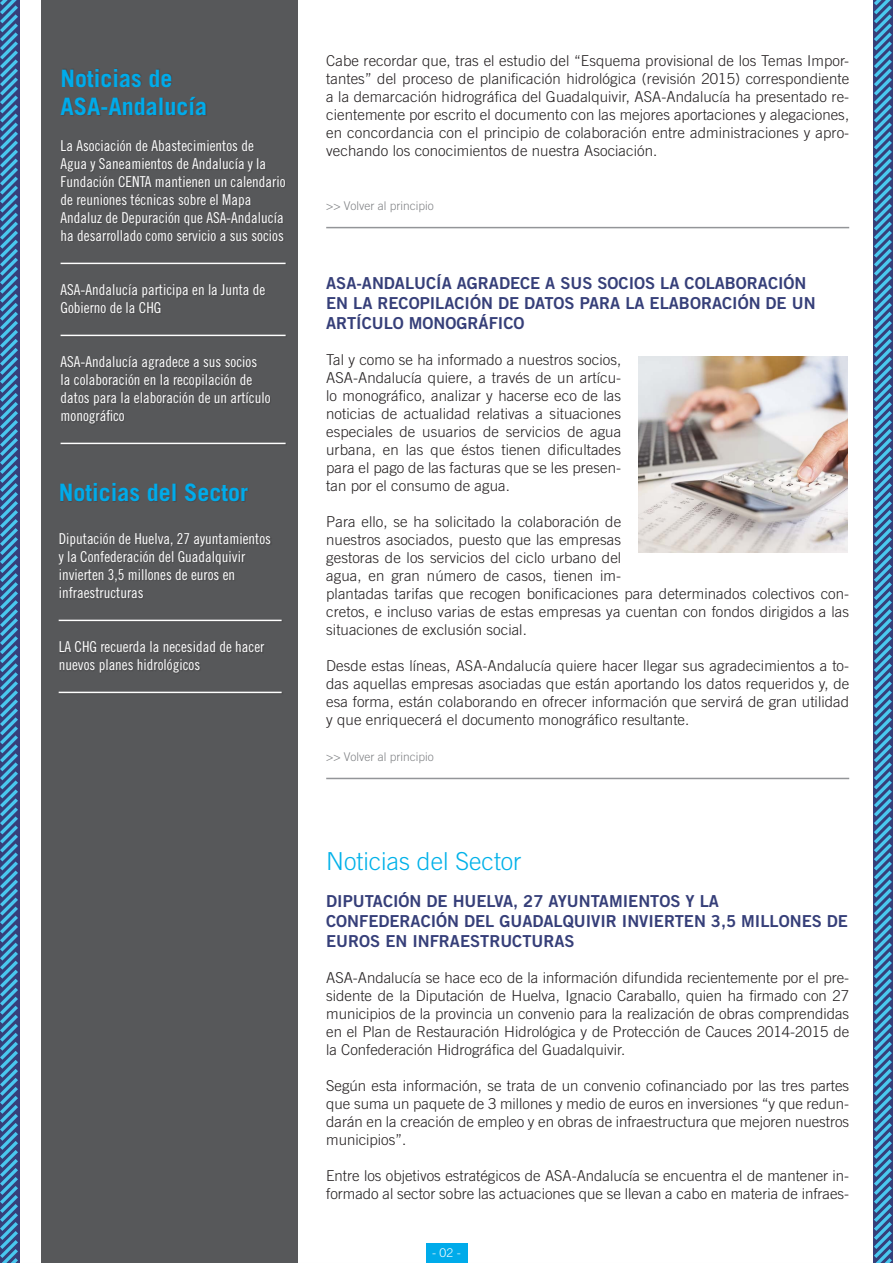
<style>
.page{position:relative;width:893px;height:1263px;background:#fff}
.page>*{position:absolute;margin:0;border:0;box-sizing:border-box;transform-origin:0 0}
.t1{font:300 24.75px "Trade Gothic";color:#00b1e9}
.t2{font:700 24px "Trade Gothic";color:#00abea}
.t3{font:16.5px/19.8px "Trade Gothic Bold Two";color:#363f79}
.t4{font:300 15px/18px "Trade Gothic";letter-spacing:.005em;color:#231f20;text-align:justify}
.t5{font:15px/18px "Trade Gothic Cond Eighteen";color:#fff}
.t6{font:300 12px "Trade Gothic";color:#808285}
.t7{font:300 12px "Trade Gothic";color:#fff}
</style>
<div class="page">
<svg style="left:873px;top:0;width:20px;height:1263px"></svg>
<hr style="left:326px;top:227px;width:523px;height:1px;background:#939598">
<hr style="left:326px;top:778px;width:523px;height:1px;background:#939598">
<div style="left:41px;top:0;width:257px;height:1263px;background:#57585a"></div>
<svg style="left:0;top:0;width:20px;height:1263px"></svg>
<img style="left:638px;top:356px;width:209px;height:196px">
<div style="left:61px;top:483px;width:188px;height:20px;background:#535456"></div>
<hr style="left:59px;top:620px;width:223px;height:1px;background:#fff">
<hr style="left:59px;top:692px;width:223px;height:1px;background:#fff">
<hr style="left:61px;top:263px;width:225px;height:1px;background:#fff">
<hr style="left:61px;top:335px;width:225px;height:1px;background:#fff">
<hr style="left:61px;top:443px;width:225px;height:1px;background:#fff">
<div style="left:426px;top:1243px;width:41px;height:20px;background:#00abea"></div>
<p class="t2" style="left:61px;top:63px;width:114px">Noticias de</p>
<p class="t2" style="left:61px;top:92px;width:148px">ASA-Andalucía</p>
<p class="t5" style="left:61px;top:137px;width:226px">La Asociación de Abastecimientos de<br>Agua y Saneamientos de Andalucía y la Fundación CENTA mantienen un calendario de reuniones técnicas sobre el Mapa Andaluz de Depuración que ASA-Andalucía ha desarrollado como servicio a sus socios</p>
<p class="t5" style="left:61px;top:281px;width:206px">ASA-Andalucía participa en la Junta de<br>Gobierno de la CHG</p>
<p class="t5" style="left:61px;top:353px;width:211px">ASA-Andalucía agradece a sus socios la colaboración en la recopilación de datos para la elaboración de un artículo monográfico</p>
<p class="t2" style="left:59px;top:478px;width:191px">Noticias del Sector</p>
<p class="t5" style="left:59px;top:530px;width:214px">Diputación de Huelva, 27 ayuntamientos y la Confederación del Guadalquivir invierten 3,5 millones de euros en infraestructuras</p>
<p class="t5" style="left:59px;top:638px;width:207px">LA CHG recuerda la necesidad de hacer nuevos planes hidrológicos</p>
<p class="t4" style="left:326px;top:51px;width:525px">Cabe recordar que, tras el estudio del “Esquema provisional de los Temas Impor&shy;tantes” del proceso de planificación hidrológica (revisión 2015) correspondiente a la demarcación hidrográfica del Guadalquivir, ASA-Andalucía ha presentado re&shy;cientemente por escrito el documento con las mejores aportaciones y alegaciones, en concordancia con el principio de colaboración entre administraciones y apro&shy;vechando los conocimientos de nuestra Asociación.</p>
<p class="t6" style="left:326px;top:198px;width:109px">&gt;&gt; Volver al principio</p>
<p class="t3" style="left:326px;top:273px;width:491px">ASA-ANDALUCÍA AGRADECE A SUS SOCIOS LA COLABORACIÓN<br>EN LA RECOPILACIÓN DE DATOS PARA LA ELABORACIÓN DE UN<br>ARTÍCULO MONOGRÁFICO</p>
<p class="t4" style="left:326px;top:350px;width:297px">Tal y como se ha informado a nuestros socios, ASA-Andalucía quiere, a través de un artícu&shy;lo monográfico, analizar y hacerse eco de las noticias de actualidad relativas a situaciones especiales de usuarios de servicios de agua urbana, en las que éstos tienen dificultades para el pago de las facturas que se les presen&shy;tan por el consumo de agua.</p>
<p class="t4" style="left:326px;top:512px;width:524px;text-align:left">Para ello, se ha solicitado la colaboración de<br>nuestros asociados, puesto que las empresas<br>gestoras de los servicios del ciclo urbano del<br>agua, en gran número de casos, tienen im-<br>plantadas tarifas que recogen bonificaciones para determinados colectivos con&shy;cretos, e incluso varias de estas empresas ya cuentan con fondos dirigidos a las situaciones de exclusión social.</p>
<p class="t4" style="left:326px;top:656px;width:524px">Desde estas líneas, ASA-Andalucía quiere hacer llegar sus agradecimientos a to&shy;das aquellas empresas asociadas que están aportando los datos requeridos y, de esa forma, están colaborando en ofrecer información que servirá de gran utilidad y que enriquecerá el documento monográfico resultante.</p>
<p class="t6" style="left:326px;top:749px;width:109px">&gt;&gt; Volver al principio</p>
<p class="t1" style="left:326px;top:846px;width:197px">Noticias del Sector</p>
<p class="t3" style="left:326px;top:891px;width:523px">DIPUTACIÓN DE HUELVA, 27 AYUNTAMIENTOS Y LA<br>CONFEDERACIÓN DEL GUADALQUIVIR INVIERTEN 3,5 MILLONES DE<br>EUROS EN INFRAESTRUCTURAS</p>
<p class="t4" style="left:326px;top:968px;width:525px">ASA-Andalucía se hace eco de la información difundida recientemente por el pre&shy;sidente de la Diputación de Huelva, Ignacio Caraballo, quien ha firmado con 27 municipios de la provincia un convenio para la realización de obras comprendidas en el Plan de Restauración Hidrológica y de Protección de Cauces 2014-2015 de la Confederación Hidrográfica del Guadalquivir.</p>
<p class="t4" style="left:326px;top:1076px;width:524px">Según esta información, se trata de un convenio cofinanciado por las tres partes que suma un paquete de 3 millones y medio de euros en inversiones “y que redun&shy;darán en la creación de empleo y en obras de infraestructura que mejoren nuestros municipios”.</p>
<p class="t4" style="left:326px;top:1166px;width:524px">Entre los objetivos estratégicos de ASA-Andalucía se encuentra el de mantener in&shy;formado al sector sobre las actuaciones que se llevan a cabo en materia de infraes-</p>
<p class="t7" style="left:432px;top:1246px;width:30px">- 02 -</p>
</div>
